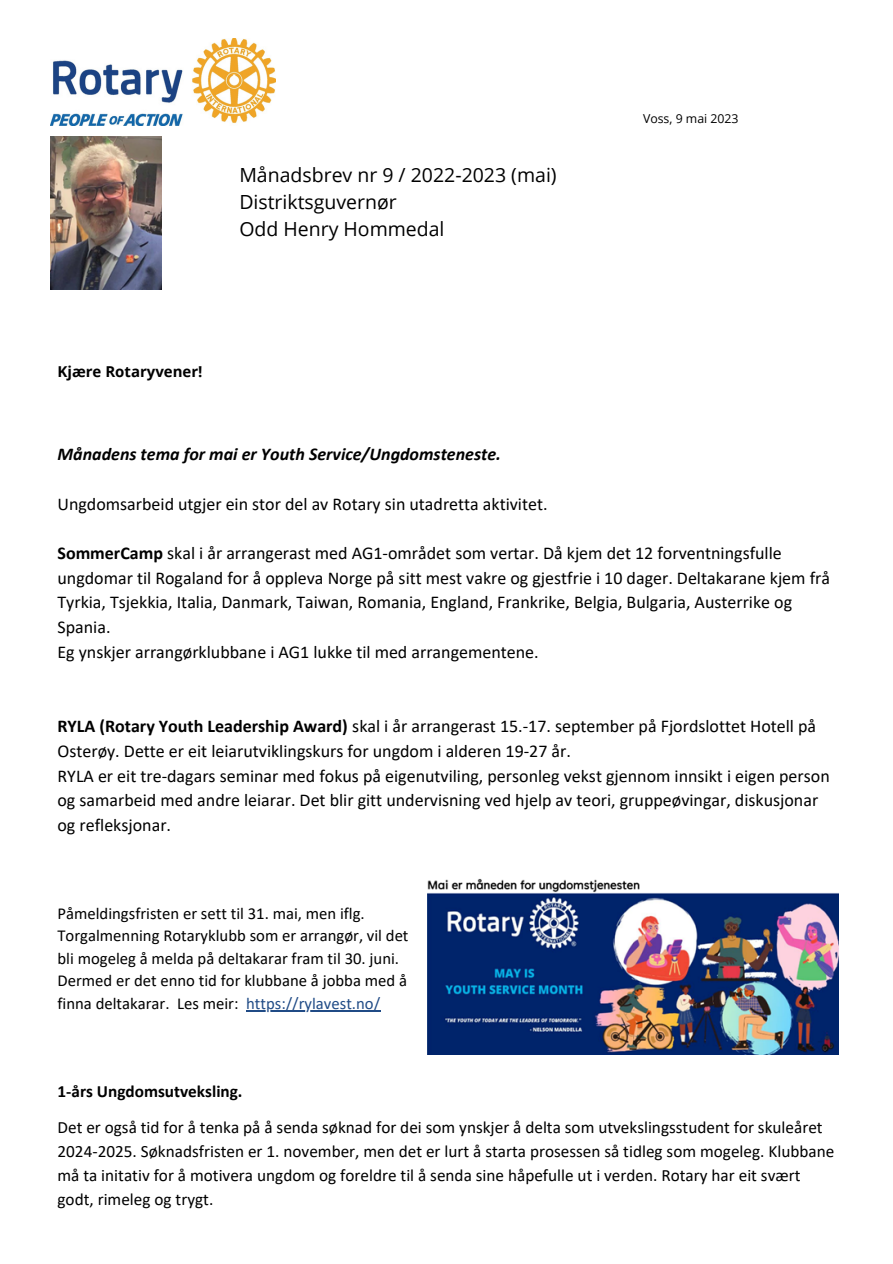
<style>
.page{position:relative;width:893px;height:1264px;background:#fff}
.page>*{position:absolute;margin:0;border:0;box-sizing:border-box;transform-origin:0 0}
.t1{font:19.5px "Open Sans";color:#000}
.t2{font:18px/24.8px "Calibri";color:#000}
.t3{font:italic 700 18px "Calibri";color:#000}
.t4{font:17.25px/24px "Calibri";color:#000}
.t5{font:700 17.25px "Calibri";color:#000}
.t6{font:16.65px/22.5px "Calibri";color:#000}
.t7{font:700 15px "Open Sans";color:#000}
.t8{font:12.3px "Open Sans";color:#000}
.s1{font-weight:700}
.s2{color:#204b86}
</style>
<div class="page">
<img style="left:50px;top:39px;width:225px;height:87px">
<img style="left:50px;top:136px;width:112px;height:154px">
<img style="left:427px;top:878px;width:411px;height:176px">
<hr style="left:246px;top:1009px;width:134px;height:2px;background:#204b86">
<p class="t1" style="left:239px;top:161px;width:319px">Månadsbrev nr 9 / 2022-2023 (mai)</p>
<p class="t1" style="left:239px;top:188px;width:159px">Distriktsguvernør</p>
<p class="t1" style="left:239px;top:215px;width:207px">Odd Henry Hommedal</p>
<p class="t7" style="left:57px;top:361px;width:147px">Kjære Rotaryvener!</p>
<p class="t8" style="left:643px;top:110px;width:97px">Voss, 9 mai 2023</p>
<p class="t3" style="left:57px;top:446px;width:445px">Månadens tema for mai er Youth Service/Ungdomsteneste.</p>
<p class="t2" style="left:57px;top:492px;width:491px">Ungdomsarbeid utgjer ein stor del av Rotary sin utadretta aktivitet.</p>
<p class="t2" style="left:57px;top:542px;width:774px"><span class="s1">SommerCamp</span> skal i år arrangerast med AG1-området som vertar. Då kjem det 12 forventningsfulle ungdomar til Rogaland for å oppleva Norge på sitt mest vakre og gjestfrie i 10 dager. Deltakarane kjem frå Tyrkia, Tsjekkia, Italia, Danmark, Taiwan, Romania, England, Frankrike, Belgia, Bulgaria, Austerrike og Spania.</p>
<p class="t2" style="left:57px;top:641px;width:482px">Eg ynskjer arrangørklubbane i AG1 lukke til med arrangementene.</p>
<p class="t2" style="left:57px;top:715px;width:760px"><span class="s1">RYLA (Rotary Youth Leadership Award)</span> skal i år arrangerast 15.-17. september på Fjordslottet Hotell på<br>Osterøy. Dette er eit leiarutviklingskurs for ungdom i alderen 19-27 år.</p>
<p class="t2" style="left:57px;top:764px;width:773px">RYLA er eit tre-dagars seminar med fokus på eigenutviling, personleg vekst gjennom innsikt i eigen person og samarbeid med andre leiarar. Det blir gitt undervisning ved hjelp av teori, gruppeøvingar, diskusjonar og refleksjonar.</p>
<p class="t6" style="left:57px;top:903px;width:352px">Påmeldingsfristen er sett til 31. mai, men iflg.<br>Torgalmenning Rotaryklubb som er arrangør, vil det bli mogeleg å melda på deltakarar fram til 30. juni.<br>Dermed er det enno tid for klubbane å jobba med å finna deltakarar. Les meir: <span class="s2">https://rylavest.no/</span></p>
<p class="t5" style="left:57px;top:1083px;width:186px">1-års Ungdomsutveksling.</p>
<p class="t4" style="left:57px;top:1116px;width:778px">Det er også tid for å tenka på å senda søknad for dei som ynskjer å delta som utvekslingsstudent for skuleåret 2024-2025. Søknadsfristen er 1. november, men det er lurt å starta prosessen så tidleg som mogeleg. Klubbane må ta initativ for å motivera ungdom og foreldre til å senda sine håpefulle ut i verden. Rotary har eit svært godt, rimeleg og trygt.</p>
</div>
